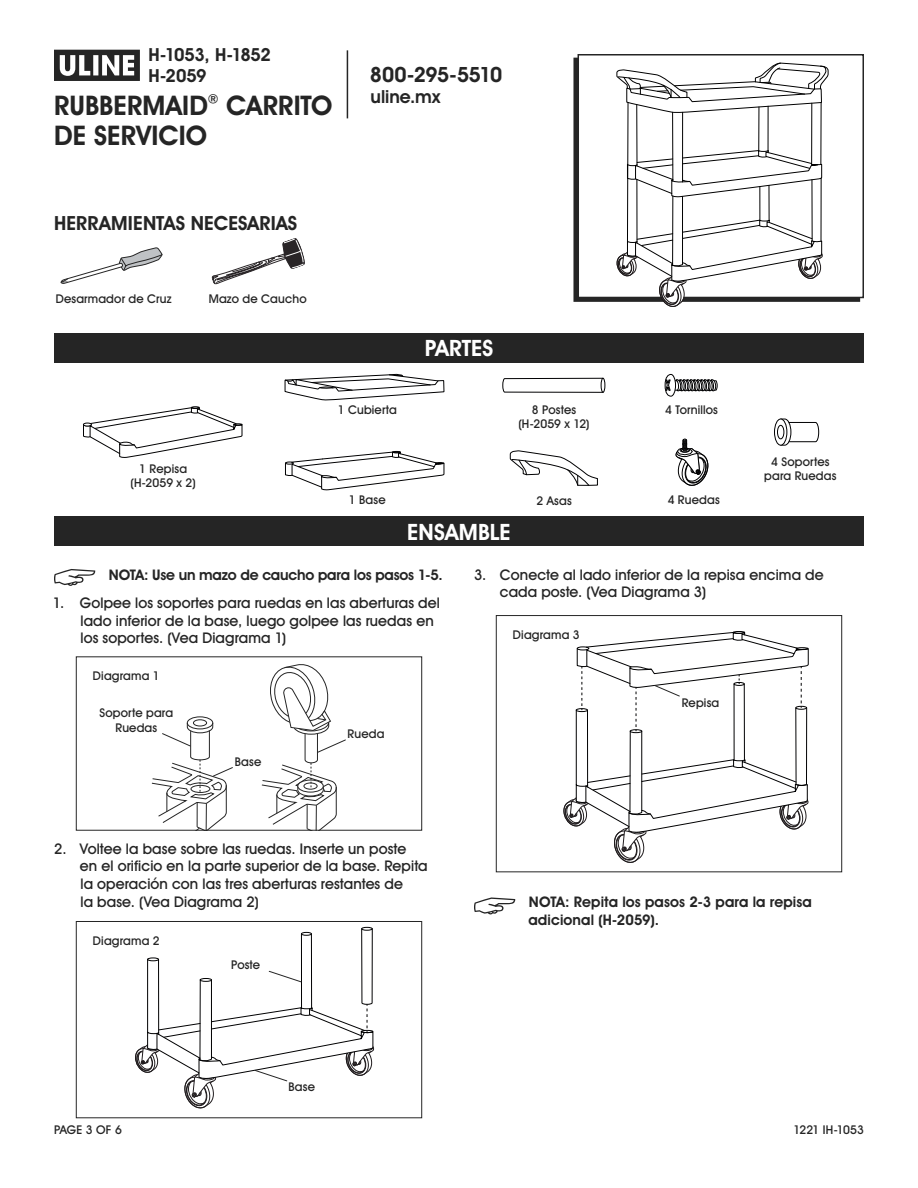
<style>
.page{position:relative;width:918px;height:1188px;background:#fff}
.page>*{position:absolute;margin:0;border:0;box-sizing:border-box;transform-origin:0 0}
.t1{font:700 27px/30px "Uline Two Knine";letter-spacing:.005em;color:#252525}
.t2{font:700 22.5px "Uline Two Knine";letter-spacing:.005em;color:#fff}
.t3{font:700 21px "Uline Two Knine";letter-spacing:-.02em;color:#252525}
.t4{font:700 19.5px "Uline Two Knine";letter-spacing:.005em;color:#252525}
.t5{font:700 18px/21px "Uline Two Knine";letter-spacing:-.025em;color:#252525}
.t6{font:700 18px "Uline Two Knine";color:#252525}
.t7{font:14.7px/17.5px "Uline Two Knine";letter-spacing:.005em;color:#252525}
.t8{font:700 14.7px/18px "Uline Two Knine";color:#252525}
.t9{font:12px/14.4px "Uline Two Knine";letter-spacing:.015em;color:#252525;text-align:center}
.t10{font:12px "Uline Two Knine";letter-spacing:-.005em;color:#252525}
</style>
<div class="page">
<hr style="left:347px;top:50px;width:1px;height:68px;background:#252525">
<svg style="left:54px;top:50px;width:86px;height:31px"></svg>
<svg style="left:83px;top:406px;width:160px;height:52px"></svg>
<svg style="left:284px;top:374px;width:161px;height:117px"></svg>
<div style="left:601px;top:378px;width:4px;height:15px;border:1px solid #010102;border-radius:50%"></div>
<svg style="left:502px;top:378px;width:102px;height:15px"></svg>
<svg style="left:509px;top:450px;width:89px;height:36px"></svg>
<div style="left:665px;top:374px;width:11px;height:23px;border:1px solid #010102;border-radius:50%"></div>
<svg style="left:665px;top:375px;width:53px;height:20px"></svg>
<svg style="left:675px;top:439px;width:34px;height:47px"></svg>
<svg style="left:780px;top:418px;width:39px;height:28px"></svg>
<svg style="left:775px;top:419px;width:12px;height:26px"></svg>
<div style="left:774px;top:419px;width:13px;height:27px;border:1px solid #010102;border-radius:50%"></div>
<div style="left:777px;top:425px;width:7px;height:14px;background:#fff;border-radius:50%"></div>
<div style="left:777px;top:425px;width:7px;height:14px;border:1px solid #010102;border-radius:50%"></div>
<svg style="left:54px;top:569px;width:41px;height:17px"></svg>
<svg style="left:474px;top:897px;width:41px;height:17px"></svg>
<div style="left:578px;top:54px;width:286px;height:244px;border:2px solid #252525"></div>
<div style="left:54px;top:333px;width:810px;height:30px;background:#252525"></div>
<div style="left:54px;top:516px;width:810px;height:30px;background:#252525"></div>
<div style="left:193px;top:720px;width:14px;height:6px;border:1px solid #252525;border-radius:50%"></div>
<div style="left:187px;top:717px;width:26px;height:12px;border:1px solid #252525;border-radius:50%"></div>
<div style="left:76px;top:656px;width:346px;height:175px;border:1px solid #252525"></div>
<svg style="left:261px;top:664px;width:85px;height:166px"></svg>
<svg style="left:151px;top:722px;width:82px;height:108px"></svg>
<svg style="left:211px;top:238px;width:94px;height:47px"></svg>
<svg style="left:616px;top:54px;width:212px;height:253px"></svg>
<hr style="left:759px;top:187px;width:1px;height:33px;background:#000">
<hr style="left:769px;top:185px;width:1px;height:35px;background:#000">
<div style="left:361px;top:927px;width:12px;height:4px;border:1px solid #010102;border-radius:50%"></div>
<div style="left:76px;top:921px;width:346px;height:197px;border:1px solid #252525"></div>
<svg style="left:135px;top:928px;width:239px;height:181px"></svg>
<div style="left:496px;top:615px;width:346px;height:257px;border:1px solid #252525"></div>
<svg style="left:564px;top:631px;width:245px;height:232px"></svg>
<svg style="left:60px;top:247px;width:103px;height:37px"></svg>
<p class="t5" style="left:148px;top:44px;width:124px">H-1053, H-1852<br>H-2059</p>
<h1 class="t1" style="left:54px;top:90px;width:280px">RUBBERMAID<sup>®</sup> CARRITO<br>DE SERVICIO</h1>
<h3 class="t3" style="left:370px;top:62px;width:134px">800-295-5510</h3>
<p class="t6" style="left:371px;top:86px;width:71px">uline.mx</p>
<h3 class="t4" style="left:54px;top:211px;width:245px">HERRAMIENTAS NECESARIAS</h3>
<p class="t9" style="left:56px;top:292px;width:117px">Desarmador de Cruz</p>
<p class="t9" style="left:209px;top:292px;width:99px">Mazo de Caucho</p>
<p class="t9" style="left:131px;top:461px;width:67px">1 Repisa (H-2059 x 2)</p>
<p class="t9" style="left:338px;top:402px;width:61px">1 Cubierta</p>
<h2 class="t2" style="left:425px;top:334px;width:70px">PARTES</h2>
<p class="t9" style="left:519px;top:402px;width:73px">8 Postes (H-2059 x 12)</p>
<p class="t9" style="left:349px;top:492px;width:38px">1 Base</p>
<p class="t9" style="left:536px;top:493px;width:37px">2 Asas</p>
<h2 class="t2" style="left:407px;top:518px;width:105px">ENSAMBLE</h2>
<p class="t9" style="left:665px;top:402px;width:54px">4 Tornillos</p>
<p class="t9" style="left:668px;top:492px;width:54px">4 Ruedas</p>
<p class="t9" style="left:764px;top:454px;width:74px">4 Soportes para Ruedas</p>
<p class="t8" style="left:109px;top:566px;width:335px">NOTA: Use un mazo de caucho para los pasos 1-5.</p>
<p class="t7" style="left:81px;top:594px;width:361px;text-indent:-28px">1. Golpee los soportes para ruedas en las aberturas del lado inferior de la base, luego golpee las ruedas en los soportes. (Vea Diagrama 1)</p>
<p class="t9" style="left:93px;top:668px;width:68px">Diagrama 1</p>
<p class="t9" style="left:100px;top:706px;width:75px">Soporte para<br>Ruedas</p>
<p class="t9" style="left:235px;top:754px;width:28px">Base</p>
<p class="t9" style="left:348px;top:727px;width:38px">Rueda</p>
<p class="t7" style="left:80px;top:840px;width:349px;text-indent:-26px">2. Voltee la base sobre las ruedas. Inserte un poste<br>en el orificio en la parte superior de la base. Repita la operación con las tres aberturas restantes de<br>la base. (Vea Diagrama 2)</p>
<p class="t9" style="left:93px;top:933px;width:68px">Diagrama 2</p>
<p class="t9" style="left:231px;top:957px;width:31px">Poste</p>
<p class="t7" style="left:500px;top:566px;width:325px;text-indent:-26px">3. Conecte al lado inferior de la repisa encima de cada poste. (Vea Diagrama 3)</p>
<p class="t9" style="left:513px;top:627px;width:68px">Diagrama 3</p>
<p class="t9" style="left:682px;top:695px;width:39px">Repisa</p>
<p class="t8" style="left:528px;top:892px;width:285px">NOTA: Repita los pasos 2-3 para la repisa adicional (H-2059).</p>
<p class="t9" style="left:289px;top:1079px;width:28px">Base</p>
<p class="t9" style="left:54px;top:1122px;width:69px">PAGE 3 OF 6</p>
<p class="t10" style="left:794px;top:1122px;width:72px">1221 IH-1053</p>
</div>
